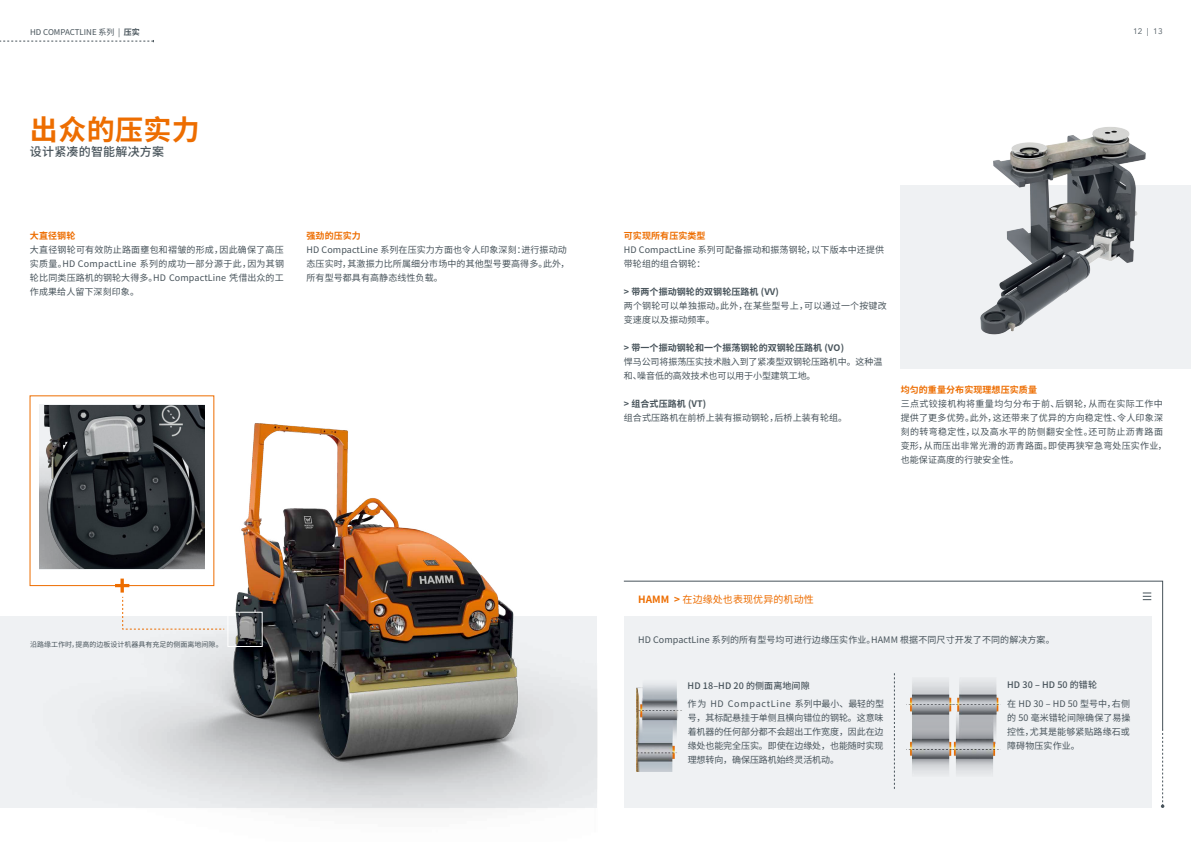
<style>
.page{position:relative;width:1191px;height:842px;background:#fff}
.page>*{position:absolute;margin:0;border:0;box-sizing:border-box;transform-origin:0 0}
.t1{font:700 28px "Source Han Sans CN";letter-spacing:.015em;color:#ed6d00}
.t2{font:500 12px "Source Han Sans CN";letter-spacing:.02em;color:#47535a}
.t3{font:10px "Source Han Sans CN";letter-spacing:.01em;color:#ed6d00}
.t4{font:9px/14px "Source Han Sans CN";letter-spacing:.01em;color:#47535a}
.t5{font:700 9px "Source Han Sans CN";letter-spacing:.01em;color:#47535a}
.t6{font:9px/14px "Source Han Sans CN";letter-spacing:-.01em;color:#47535a}
.t7{font:700 9px "Source Han Sans CN";letter-spacing:.01em;color:#ed6d00}
.t8{font:500 9px "Source Han Sans CN";letter-spacing:.01em;color:#47535a}
.t9{font:8px "Source Han Sans CN";color:#47535a}
.t10{font:8px "Avenir Next LT Pro";color:#47535a}
.t11{font:7px "Source Han Sans CN";color:#47535a}
.s1{font-weight:700}
</style>
<div class="page">
<div style="left:1px;top:617px;width:596px;height:191px;background:#eff1f3"></div>
<svg style="left:30px;top:395px;width:7px;height:222px"></svg>
<img style="left:37px;top:395px;width:560px;height:417px">
<div style="left:227px;top:612px;width:35px;height:35px;border:1px solid #fff"></div>
<svg style="left:1px;top:40px;width:153px;height:2px"></svg>
<div style="left:900px;top:185px;width:291px;height:184px;background:#eff1f3"></div>
<img style="left:980px;top:127px;width:166px;height:208px">
<img style="left:594px;top:395px;width:1px;height:417px">
<div style="left:624px;top:617px;width:527px;height:191px;background:#eff1f3"></div>
<svg style="left:623px;top:581px;width:540px;height:149px"></svg>
<svg style="left:1160px;top:729px;width:4px;height:79px"></svg>
<svg style="left:1142px;top:593px;width:9px;height:7px"></svg>
<svg style="left:894px;top:673px;width:1px;height:116px"></svg>
<img style="left:906px;top:678px;width:42px;height:96px">
<img style="left:948px;top:678px;width:52px;height:95px">
<img style="left:637px;top:678px;width:82px;height:93px">
<p class="t9" style="left:30px;top:27px;width:111px">HD COMPACTLINE 系列 | <span class="s1">压实</span></p>
<p class="t10" style="left:1133px;top:27px;width:31px">12 | 13</p>
<h1 class="t1" style="left:30px;top:114px;width:171px">出众的压实力</h1>
<h2 class="t2" style="left:30px;top:144px;width:136px">设计紧凑的智能解决方案</h2>
<p class="t7" style="left:30px;top:231px;width:47px">大直径钢轮</p>
<p class="t4" style="left:30px;top:243px;width:256px;text-align:justify">大直径钢轮可有效防止路面壅包和褶皱的形成，因此确保了高压实质量。HD CompactLine 系列的成功一部分源于此，因为其钢轮比同类压路机的钢轮大得多。HD CompactLine 凭借出众的工作成果给人留下深刻印象。</p>
<p class="t7" style="left:306px;top:230px;width:56px">强劲的压实力</p>
<p class="t4" style="left:306px;top:243px;width:265px">HD CompactLine 系列在压实力方面也令人印象深刻：进行振动动态压实时，其激振力比所属细分市场中的其他型号要高得多。此外，所有型号都具有高静态线性负载。</p>
<p class="t11" style="left:30px;top:640px;width:194px">沿路缘工作时，提高的边板设计机器具有充足的侧面离地间隙。</p>
<p class="t7" style="left:624px;top:231px;width:83px">可实现所有压实类型</p>
<p class="t4" style="left:624px;top:243px;width:262px">HD CompactLine 系列可配备振动和振荡钢轮，以下版本中还提供带轮组的组合钢轮：</p>
<p class="t5" style="left:624px;top:287px;width:157px">&gt; 带两个振动钢轮的双钢轮压路机 (VV)</p>
<p class="t4" style="left:624px;top:299px;width:264px">两个钢轮可以单独振动。此外，在某些型号上，可以通过一个按键改变速度以及振动频率。</p>
<p class="t5" style="left:624px;top:343px;width:222px">&gt; 带一个振动钢轮和一个振荡钢轮的双钢轮压路机 (VO)</p>
<p class="t6" style="left:624px;top:355px;width:260px">悍马公司将振荡压实技术融入到了紧凑型双钢轮压路机中。这种温和、噪音低的高效技术也可以用于小型建筑工地。</p>
<p class="t5" style="left:624px;top:399px;width:84px">&gt; 组合式压路机 (VT)</p>
<p class="t4" style="left:624px;top:411px;width:225px">组合式压路机在前桥上装有振动钢轮，后桥上装有轮组。</p>
<p class="t7" style="left:900px;top:384px;width:138px">均匀的重量分布实现理想压实质量</p>
<p class="t4" style="left:900px;top:397px;width:268px">三点式铰接机构将重量均匀分布于前、后钢轮，从而在实际工作中提供了更多优势。此外，这还带来了优异的方向稳定性、令人印象深刻的转弯稳定性，以及高水平的防侧翻安全性。还可防止沥青路面变形，从而压出非常光滑的沥青路面。即使再狭窄急弯处压实作业，也能保证高度的行驶安全性。</p>
<p class="t3" style="left:638px;top:593px;width:177px"><span class="s1">HAMM &gt;</span> 在边缘处也表现优异的机动性</p>
<p class="t4" style="left:638px;top:633px;width:418px">HD CompactLine 系列的所有型号均可进行边缘压实作业。HAMM 根据不同尺寸开发了不同的解决方案。</p>
<p class="t8" style="left:687px;top:681px;width:123px">HD 18–HD 20 的侧面离地间隙</p>
<p class="t4" style="left:687px;top:697px;width:198px;text-align:justify">作为 HD CompactLine 系列中最小、最轻的型号，其标配悬挂于单侧且横向错位的钢轮。这意味着机器的任何部分都不会超出工作宽度，因此在边缘处也能完全压实。即使在边缘处，也能随时实现理想转向，确保压路机始终灵活机动。</p>
<p class="t8" style="left:1007px;top:679px;width:91px">HD 30 – HD 50 的错轮</p>
<p class="t4" style="left:1007px;top:697px;width:125px;text-align:justify">在 HD 30 – HD 50 型号中，右侧的 50 毫米错轮间隙确保了易操控性，尤其是能够紧贴路缘石或障碍物压实作业。</p>
</div>
